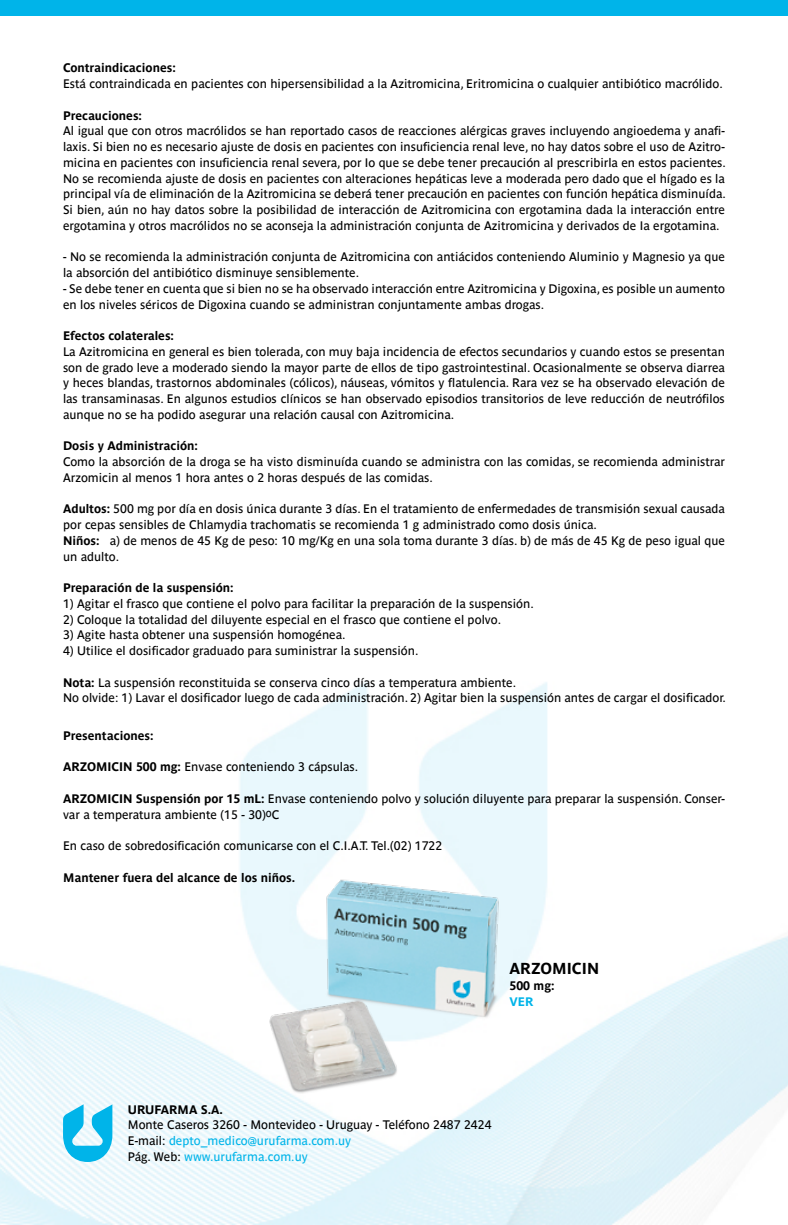
<style>
.page{position:relative;width:788px;height:1225px;background:#fff}
.page>*{position:absolute;margin:0;border:0;box-sizing:border-box;transform-origin:0 0}
.t1{font:700 15.75px "Parisine Std";color:#000}
.t2{font:12.25px/15.8px "Parisine Std";color:#000}
.t3{font:700 12.25px "Parisine Std";color:#000}
.t4{font:700 12.25px "Parisine Std";color:#00b4e9}
.s1{font-weight:700}
.s2{font-size:11.38px}
.s3{color:#00b4e9}
</style>
<div class="page">
<img style="left:0;top:682px;width:788px;height:543px">
<div style="left:0;top:0;width:788px;height:16px;background:#00b4e9"></div>
<svg style="left:63px;top:1104px;width:49px;height:58px"></svg>
<img style="left:252px;top:873px;width:250px;height:223px">
<p class="t3" style="left:63px;top:61px;width:114px">Contraindicaciones:</p>
<p class="t2" style="left:63px;top:76px;width:661px">Está contraindicada en pacientes con hipersensibilidad a la Azitromicina, Eritromicina o cualquier antibiótico macrólido.</p>
<p class="t3" style="left:63px;top:108px;width:80px">Precauciones:</p>
<p class="t2" style="left:63px;top:123px;width:664px;text-align:justify">Al igual que con otros macrólidos se han reportado casos de reacciones alérgicas graves incluyendo angioedema y anafi&shy;laxis. Si bien no es necesario ajuste de dosis en pacientes con insuficiencia renal leve, no hay datos sobre el uso de Azitro&shy;micina en pacientes con insuficiencia renal severa, por Io que se debe tener precaución al prescribirla en estos pacientes.<br>No se recomienda ajuste de dosis en pacientes con alteraciones hepáticas leve a moderada pero dado que el hígado es la principal vía de eliminación de la Azitromicina se deberá tener precaución en pacientes con función hepática disminuída.<br>Si bien, aún no hay datos sobre la posibilidad de interacción de Azitromicina con ergotamina dada la interacción entre ergotamina y otros macrólidos no se aconseja la administración conjunta de Azitromicina y derivados de Ia ergotamina.</p>
<p class="t2" style="left:63px;top:249px;width:663px">- No se recomienda la administración conjunta de Azitromicina con antiácidos conteniendo Aluminio y Magnesio ya que la absorción deI antibiótico disminuye sensiblemente.</p>
<p class="t2" style="left:63px;top:281px;width:663px">- Se debe tener en cuenta que si bien no se ha observado interacción entre Azitromicina y Digoxina, es posible un aumento en los niveles séricos de Digoxina cuando se administran conjuntamente ambas drogas.</p>
<p class="t3" style="left:63px;top:329px;width:112px">Efectos colaterales:</p>
<p class="t2" style="left:63px;top:344px;width:663px;text-align:justify">La Azitromicina en general es bien tolerada, con muy baja incidencia de efectos secundarios y cuando estos se presentan son de grado leve a moderado siendo la mayor parte de ellos de tipo gastrointestinal. Ocasionalmente se observa diarrea y heces blandas, trastornos abdominales (cólicos), náuseas, vómitos y flatulencia. Rara vez se ha observado elevación de las transaminasas. En algunos estudios clínicos se han observado episodios transitorios de leve reducción de neutrófilos aunque no se ha podido asegurar una relación causal con Azitromicina.</p>
<p class="t3" style="left:63px;top:439px;width:136px">Dosis y Administración:</p>
<p class="t2" style="left:63px;top:454px;width:663px">Como la absorción de la droga se ha visto disminuída cuando se administra con las comidas, se recomienda administrar<br>Arzomicin al menos 1 hora antes o 2 horas después de las comidas.</p>
<p class="t2" style="left:63px;top:501px;width:663px"><span class="s1">Adultos:</span> 500 mg por día en dosis única durante 3 días. En el tratamiento de enfermedades de transmisión sexual causada por cepas sensibles de Chlamydia trachomatis se recomienda 1 g administrado como dosis única.<br><span class="s1">Niños:</span> a) de menos de 45 Kg de peso: 10 mg/Kg en una sola toma durante 3 días. b) de más de 45 Kg de peso igual que un adulto.</p>
<p class="t3" style="left:63px;top:581px;width:172px">Preparación de la suspensión:</p>
<p class="t2" style="left:63px;top:596px;width:472px">1) Agitar el frasco que contiene el polvo para faciIitar la preparación de Ia suspensión.</p>
<p class="t2" style="left:63px;top:611px;width:439px">2) Coloque la totalidad del diluyente especial en el frasco que contiene el polvo.</p>
<p class="t2" style="left:63px;top:627px;width:284px">3) Agite hasta obtener una suspensión homogénea.</p>
<p class="t2" style="left:63px;top:643px;width:357px">4) Utilice el dosificador graduado para suministrar la suspensión.</p>
<p class="t2" style="left:63px;top:674px;width:664px"><span class="s1">Nota:</span> La suspensión reconstituida se conserva cinco días a temperatura ambiente.<br>No olvide: 1) Lavar el dosificador luego de cada administración. 2) Agitar bien la suspensión antes de cargar el dosificador.</p>
<p class="t3" style="left:63px;top:729px;width:92px">Presentaciones:</p>
<p class="t2" style="left:63px;top:759px;width:296px"><span class="s1">ARZOMICIN 500 mg:</span> Envase conteniendo 3 cápsulas.</p>
<p class="t2" style="left:63px;top:791px;width:663px"><span class="s1">ARZOMICIN Suspensión por 15 mL:</span> Envase conteniendo polvo y solución diluyente para preparar la suspensión. Conser&shy;var a temperatura ambiente (15 - 30)<span class="s2">o</span>C</p>
<p class="t2" style="left:63px;top:838px;width:381px">En caso de sobredosificación comunicarse con el C.I.A.T. Tel.(02) 1722</p>
<p class="t3" style="left:63px;top:870px;width:234px">Mantener fuera del alcance de los niños.</p>
<p class="t1" style="left:509px;top:960px;width:91px">ARZOMICIN</p>
<p class="t3" style="left:509px;top:979px;width:46px">500 mg:</p>
<p class="t4" style="left:509px;top:995px;width:26px">VER</p>
<p class="t3" style="left:128px;top:1102px;width:97px">URUFARMA S.A.</p>
<p class="t2" style="left:128px;top:1117px;width:365px">Monte Caseros 3260 - Montevideo - Uruguay - Teléfono 2487 2424<br>E-mail: <span class="s3">depto_medico@urufarma.com.uy<br></span>Pág. Web: <span class="s3">www.urufarma.com.uy</span></p>
</div>
